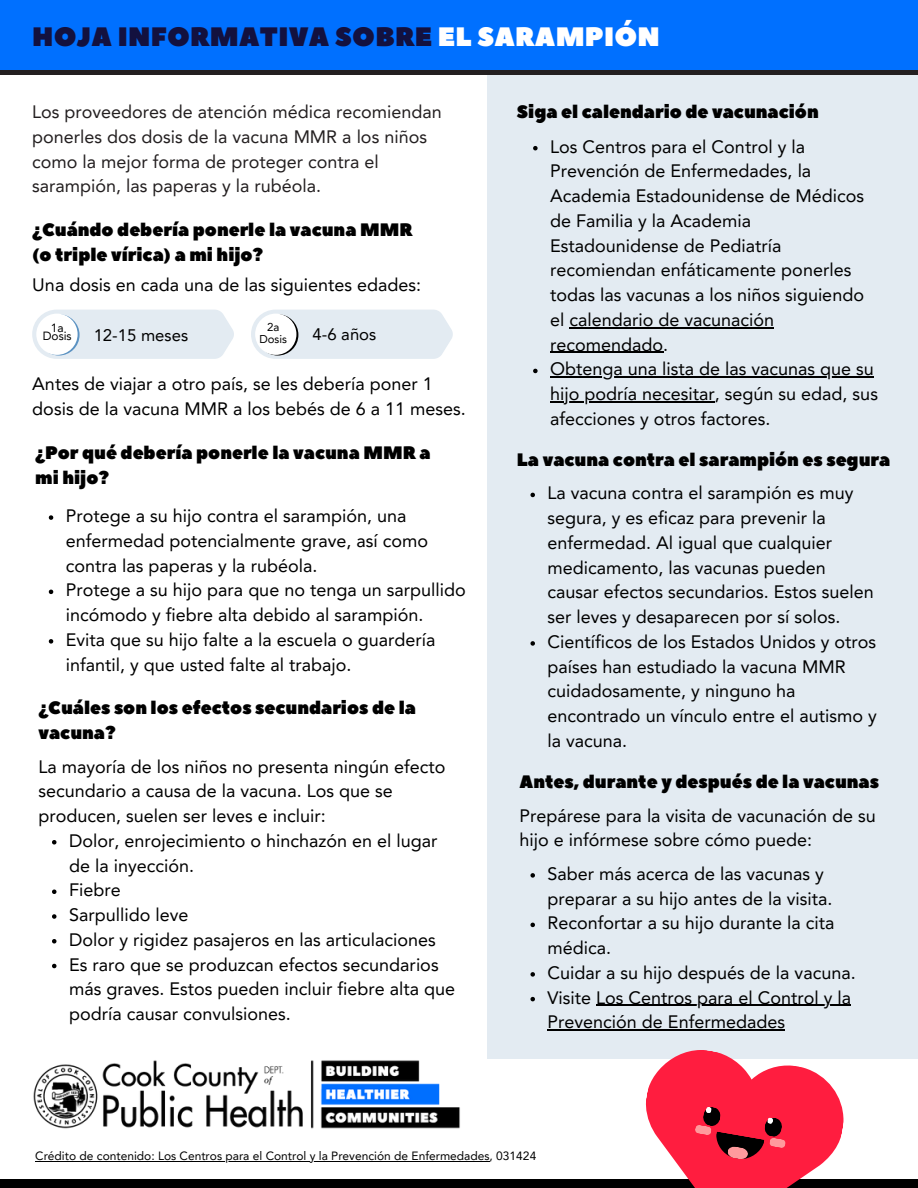
<style>
.page{position:relative;width:918px;height:1188px;background:#fff}
.page>*{position:absolute;margin:0;border:0;box-sizing:border-box;transform-origin:0 0}
.t1{font:26.55px "Peace Sans";letter-spacing:.01em;color:#13113f}
.t2{font:18px/24.8px "Avenir LT Pro";color:#000}
.t3{font:18px/24.8px "Peace Sans";color:#000}
.t4{font:18px/24.8px "Avenir LT Pro";color:#231f20}
.t5{font:16.65px "Avenir LT Pro";color:#000}
.t6{font:12px/9px "Avenir LT Pro";color:#000;text-align:center}
.t7{font:11.4px/11.4px "Avenir LT Pro";color:#000;text-align:center}
.s1{color:#fff}
</style>
<div class="page">
<div style="left:0;top:0;width:918px;height:72px;background:#0070ff"></div>
<div style="left:0;top:1180px;width:918px;height:8px;background:#000"></div>
<img style="left:33px;top:1060px;width:427px;height:69px">
<div style="left:488px;top:72px;width:430px;height:987px;background:#e3ebf2"></div>
<svg style="left:32px;top:310px;width:202px;height:49px;background:#e4ecf2"></svg>
<svg style="left:38px;top:314px;width:42px;height:42px"></svg>
<div style="left:36px;top:314px;width:42px;height:41px;background:#fff;border-radius:50%"></div>
<svg style="left:251px;top:310px;width:201px;height:49px;background:#e4ebf2"></svg>
<svg style="left:257px;top:314px;width:41px;height:42px"></svg>
<div style="left:255px;top:314px;width:41px;height:41px;background:#fff;border-radius:50%"></div>
<hr style="left:0;top:70px;width:918px;height:4px;background:#231f20">
<svg style="left:49px;top:515px;width:4px;height:5px"></svg>
<svg style="left:49px;top:590px;width:4px;height:4px"></svg>
<svg style="left:49px;top:639px;width:4px;height:5px"></svg>
<svg style="left:52px;top:840px;width:5px;height:5px"></svg>
<svg style="left:52px;top:890px;width:5px;height:4px"></svg>
<svg style="left:52px;top:914px;width:5px;height:5px"></svg>
<svg style="left:52px;top:939px;width:5px;height:5px"></svg>
<svg style="left:52px;top:964px;width:5px;height:4px"></svg>
<svg style="left:530px;top:873px;width:5px;height:5px"></svg>
<svg style="left:530px;top:923px;width:5px;height:4px"></svg>
<svg style="left:530px;top:972px;width:5px;height:5px"></svg>
<svg style="left:530px;top:997px;width:5px;height:4px"></svg>
<hr style="left:596px;top:1005px;width:255px;height:1px;background:#000">
<hr style="left:548px;top:1030px;width:237px;height:1px;background:#000">
<svg style="left:530px;top:493px;width:5px;height:4px"></svg>
<svg style="left:530px;top:641px;width:5px;height:5px"></svg>
<svg style="left:533px;top:146px;width:5px;height:4px"></svg>
<hr style="left:570px;top:327px;width:204px;height:1px;background:#000">
<hr style="left:550px;top:352px;width:113px;height:1px;background:#000">
<svg style="left:533px;top:369px;width:5px;height:4px"></svg>
<hr style="left:550px;top:377px;width:324px;height:1px;background:#000">
<hr style="left:550px;top:401px;width:165px;height:1px;background:#000">
<hr style="left:44px;top:1161px;width:446px;height:1px;background:#000">
<svg style="left:639px;top:1050px;width:205px;height:138px"></svg>
<h1 class="t1" style="left:32px;top:20px;width:629px">HOJA INFORMATIVA SOBRE <span class="s1">EL SARAMPIÓN</span></h1>
<p class="t4" style="left:32px;top:101px;width:411px">Los proveedores de atención médica recomiendan ponerles dos dosis de la vacuna MMR a los niños como la mejor forma de proteger contra el sarampión, las paperas y la rubéola.</p>
<p class="t3" style="left:32px;top:218px;width:382px">¿Cuándo debería ponerle la vacuna MMR (o triple vírica) a mi hijo?</p>
<p class="t2" style="left:32px;top:274px;width:390px">Una dosis en cada una de las siguientes edades:</p>
<p class="t6" style="left:43px;top:324px;width:30px">1a<br>Dosis</p>
<p class="t5" style="left:94px;top:328px;width:96px">12-15 meses</p>
<p class="t7" style="left:259px;top:323px;width:29px">2a<br>Dosis</p>
<p class="t5" style="left:313px;top:328px;width:65px">4-6 años</p>
<p class="t2" style="left:32px;top:373px;width:435px">Antes de viajar a otro país, se les debería poner 1 dosis de la vacuna MMR a los bebés de 6 a 11 meses.</p>
<p class="t3" style="left:35px;top:441px;width:397px">¿Por qué debería ponerle la vacuna MMR a mi hijo?</p>
<p class="t2" style="left:66px;top:505px;width:401px">Protege a su hijo contra el sarampión, una enfermedad potencialmente grave, así como contra las paperas y la rubéola.<br>Protege a su hijo para que no tenga un sarpullido incómodo y fiebre alta debido al sarampión.<br>Evita que su hijo falte a la escuela o guardería infantil, y que usted falte al trabajo.</p>
<p class="t3" style="left:39px;top:696px;width:379px">¿Cuáles son los efectos secundarios de la vacuna?</p>
<p class="t2" style="left:39px;top:756px;width:408px">La mayoría de los niños no presenta ningún efecto secundario a causa de la vacuna. Los que se producen, suelen ser leves e incluir:</p>
<p class="t2" style="left:69px;top:830px;width:388px">Dolor, enrojecimiento o hinchazón en el lugar de la inyección.<br>Fiebre<br>Sarpullido leve<br>Dolor y rigidez pasajeros en las articulaciones<br>Es raro que se produzcan efectos secundarios más graves. Estos pueden incluir fiebre alta que podría causar convulsiones.</p>
<p class="t3" style="left:517px;top:100px;width:303px">Siga el calendario de vacunación</p>
<p class="t2" style="left:550px;top:136px;width:329px">Los Centros para el Control y la<br>Prevención de Enfermedades, la<br>Academia Estadounidense de Médicos de Familia y la Academia<br>Estadounidense de Pediatría recomiendan enfáticamente ponerles todas las vacunas a los niños siguiendo el calendario de vacunación recomendado.<br>Obtenga una lista de las vacunas que su hijo podría necesitar, según su edad, sus afecciones y otros factores.</p>
<p class="t3" style="left:517px;top:448px;width:375px">La vacuna contra el sarampión es segura</p>
<p class="t2" style="left:548px;top:482px;width:331px">La vacuna contra el sarampión es muy segura, y es eficaz para prevenir la enfermedad. Al igual que cualquier medicamento, las vacunas pueden causar efectos secundarios. Estos suelen ser leves y desaparecen por sí solos.<br>Científicos de los Estados Unidos y otros países han estudiado la vacuna MMR cuidadosamente, y ninguno ha encontrado un vínculo entre el autismo y la vacuna.</p>
<p class="t3" style="left:520px;top:770px;width:361px">Antes, durante y después de la vacunas</p>
<p class="t2" style="left:520px;top:805px;width:358px">Prepárese para la visita de vacunación de su hijo e infórmese sobre cómo puede:</p>
<p class="t2" style="left:548px;top:863px;width:310px">Saber más acerca de las vacunas y preparar a su hijo antes de la visita.<br>Reconfortar a su hijo durante la cita médica.<br>Cuidar a su hijo después de la vacuna.<br>Visite Los Centros para el Control y la<br>Prevención de Enfermedades</p>
<p class="t6" style="left:35px;top:1153px;width:503px">Crédito de contenido: Los Centros para el Control y la Prevención de Enfermedades, 031424</p>
</div>
